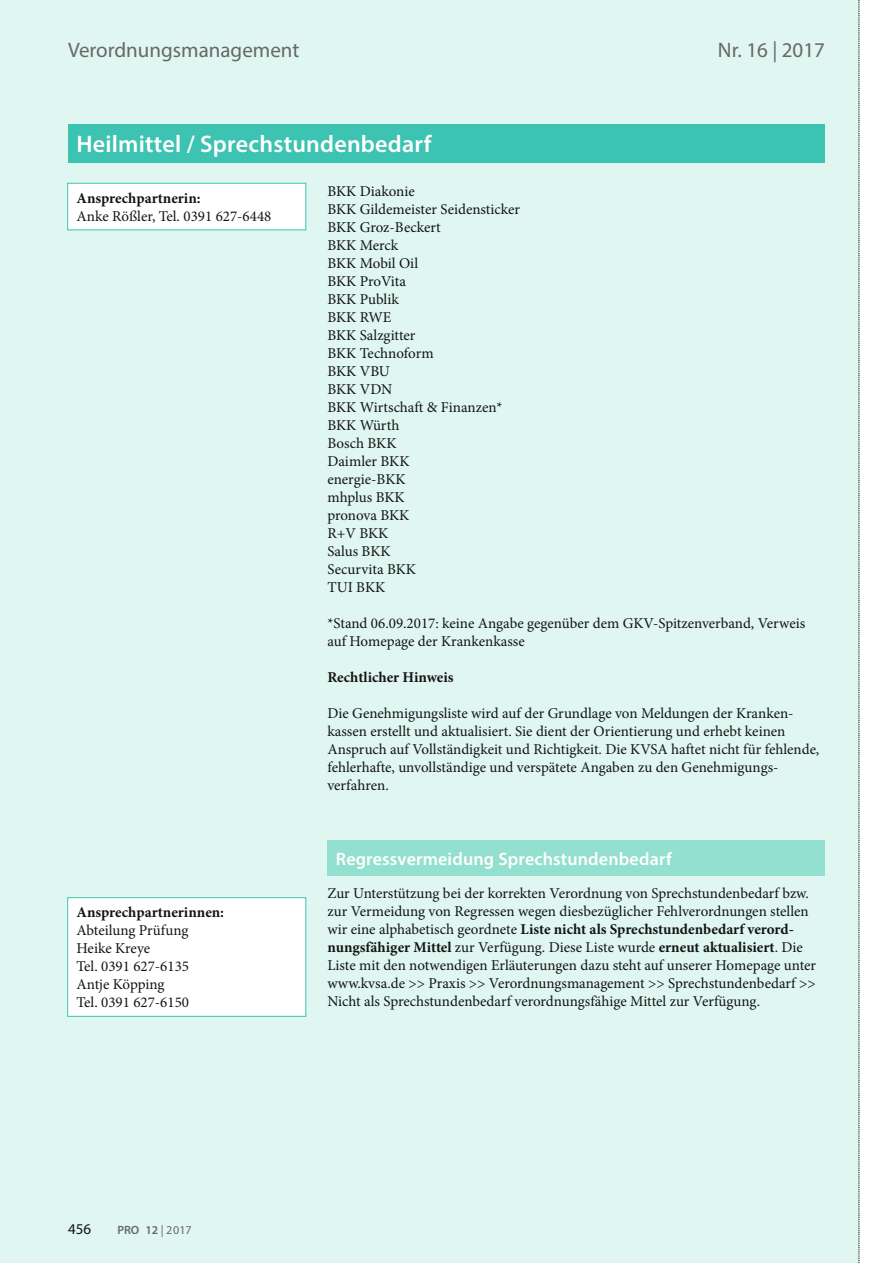
<style>
.page{position:relative;width:893px;height:1263px;background:#fff}
.page>*{position:absolute;margin:0;border:0;box-sizing:border-box;transform-origin:0 0}
.t1{font:600 24px "Myriad Pro";letter-spacing:.01em;color:#fff}
.t2{font:21px "Myriad Pro";color:#686867}
.t3{font:600 18px "Myriad Pro";letter-spacing:.01em;color:#fff}
.t4{font:15px/18px "Minion Pro";color:#131413}
.t5{font:700 15px "Minion Pro";color:#131413}
.t6{font:15px "Myriad Pro";color:#131413}
.t7{font:600 12px "Myriad Pro";color:#686867}
.s1{font-weight:400}
.s2{font-weight:700}
</style>
<div class="page">
<div style="left:0;top:0;width:859px;height:1263px;background:#dff6f1"></div>
<svg style="left:859px;top:0;width:1px;height:1263px"></svg>
<div style="left:68px;top:124px;width:757px;height:38px;background:#3dc3b1"></div>
<div style="left:327px;top:841px;width:498px;height:35px;background:#93dfd0"></div>
<div style="left:68px;top:183px;width:238px;height:47px;background:#fff"></div>
<div style="left:67px;top:183px;width:239px;height:47px;border:1px solid #3dc3b1"></div>
<div style="left:68px;top:898px;width:238px;height:118px;background:#fff"></div>
<div style="left:67px;top:897px;width:239px;height:120px;border:1px solid #3dc3b1"></div>
<h2 class="t2" style="left:68px;top:37px;width:233px">Verordnungsmanagement</h2>
<h2 class="t2" style="left:718px;top:37px;width:109px">Nr. 16 | 2017</h2>
<h1 class="t1" style="left:77px;top:129px;width:357px">Heilmittel / Sprechstundenbedarf</h1>
<p class="t4" style="left:327px;top:182px;width:194px">BKK Diakonie<br>BKK Gildemeister Seidensticker<br>BKK Groz-Beckert<br>BKK Merck<br>BKK Mobil Oil<br>BKK ProVita<br>BKK Publik<br>BKK RWE<br>BKK Salzgitter<br>BKK Technoform<br>BKK VBU<br>BKK VDN<br>BKK Wirtschaft &amp; Finanzen*<br>BKK Würth<br>Bosch BKK<br>Daimler BKK<br>energie-BKK<br>mhplus BKK<br>pronova BKK<br>R+V BKK<br>Salus BKK<br>Securvita BKK<br>TUI BKK</p>
<p class="t4" style="left:327px;top:614px;width:479px">*Stand 06.09.2017: keine Angabe gegenüber dem GKV-Spitzenverband, Verweis auf Homepage der Krankenkasse</p>
<p class="t5" style="left:327px;top:667px;width:128px">Rechtlicher Hinweis</p>
<p class="t4" style="left:327px;top:704px;width:493px">Die Genehmigungsliste wird auf der Grundlage von Meldungen der Kranken&shy;kassen erstellt und aktualisiert. Sie dient der Orientierung und erhebt keinen Anspruch auf Vollständigkeit und Richtigkeit. Die KVSA haftet nicht für fehlende, fehlerhafte, unvollständige und verspätete Angaben zu den Genehmigungs&shy;verfahren.</p>
<p class="t5" style="left:77px;top:188px;width:126px">Ansprechpartnerin:</p>
<p class="t4" style="left:77px;top:207px;width:196px">Anke Rößler, Tel. 0391 627-6448</p>
<p class="t5" style="left:77px;top:902px;width:149px">Ansprechpartnerinnen:</p>
<p class="t4" style="left:77px;top:922px;width:114px">Abteilung Prüfung<br>Heike Kreye<br>Tel. 0391 627-6135<br>Antje Köpping<br>Tel. 0391 627-6150</p>
<p class="t6" style="left:68px;top:1220px;width:25px">456</p>
<p class="t7" style="left:117px;top:1222px;width:76px">PRO 12 <span class="s1">| 2017</span></p>
<p class="t3" style="left:336px;top:847px;width:337px">Regressvermeidung Sprechstundenbedarf</p>
<p class="t4" style="left:327px;top:884px;width:490px">Zur Unterstützung bei der korrekten Verordnung von Sprechstundenbedarf bzw. zur Vermeidung von Regressen wegen diesbezüglicher Fehlverordnungen stellen wir eine alphabetisch geordnete <span class="s2">Liste nicht als Sprechstundenbedarf verord&shy;nungsfähiger Mittel</span> zur Verfügung. Diese Liste wurde <span class="s2">erneut aktualisiert</span>. Die Liste mit den notwendigen Erläuterungen dazu steht auf unserer Homepage unter www.kvsa.de &gt;&gt; Praxis &gt;&gt; Verordnungsmanagement &gt;&gt; Sprechstundenbedarf &gt;&gt; Nicht als Sprechstundenbedarf verordnungsfähige Mittel zur Verfügung.</p>
</div>
